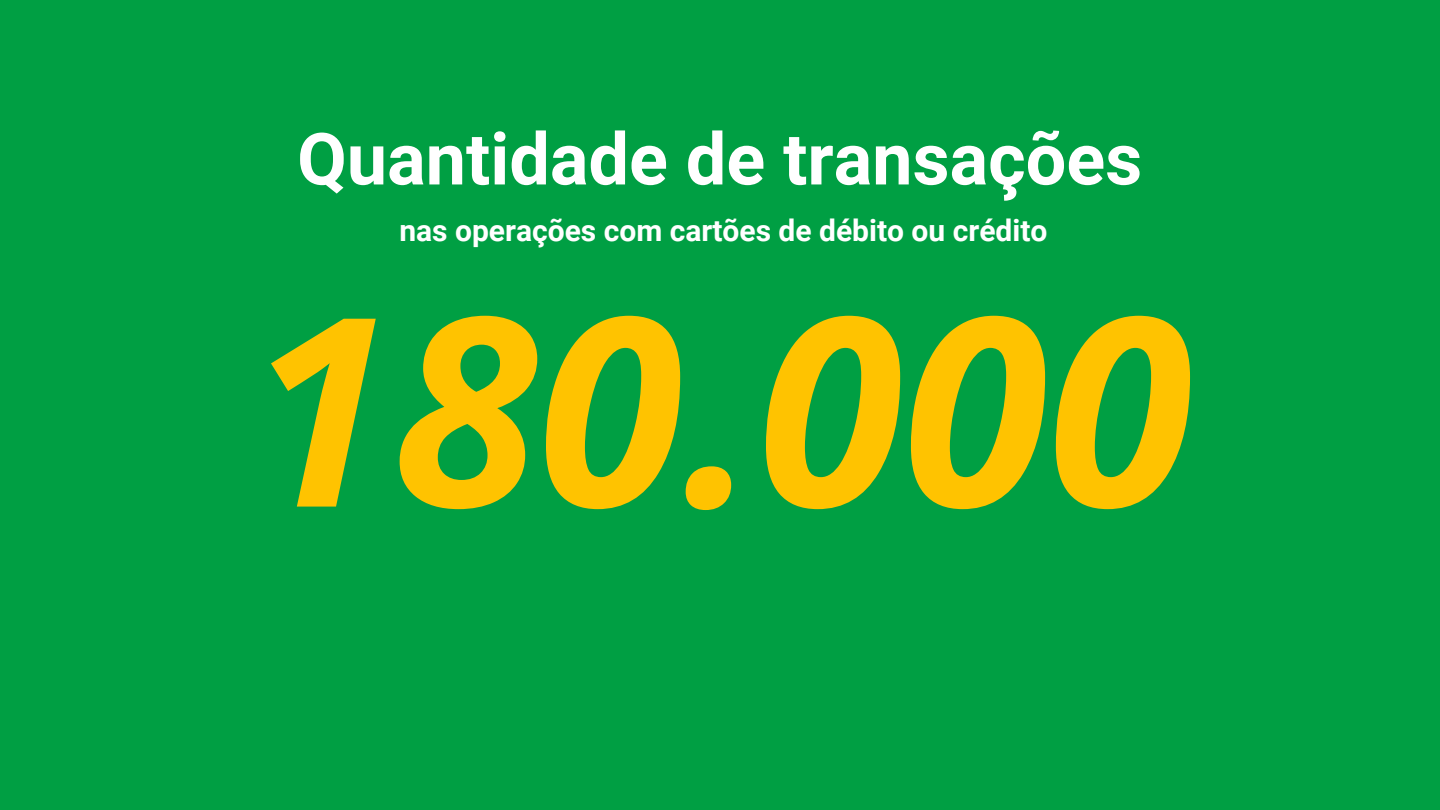
<style>
.page{position:relative;width:1440px;height:810px;background:#009f43}
.page>*{position:absolute;margin:0;border:0;box-sizing:border-box;transform-origin:0 0}
.t1{font:italic 700 263.2px "Open Sans";color:#ffc300}
.t2{font:700 72px "Roboto";color:#fff}
.t3{font:700 30px "Roboto";color:#fff}
</style>
<div class="page">
<p class="t2" style="left:297px;top:118px;width:847px">Quantidade de transações</p>
<h1 class="t3" style="left:399px;top:214px;width:650px">nas operações com cartões de débito ou crédito</h1>
<p class="t1" style="left:248px;top:225px;width:946px">180.000</p>
</div>
